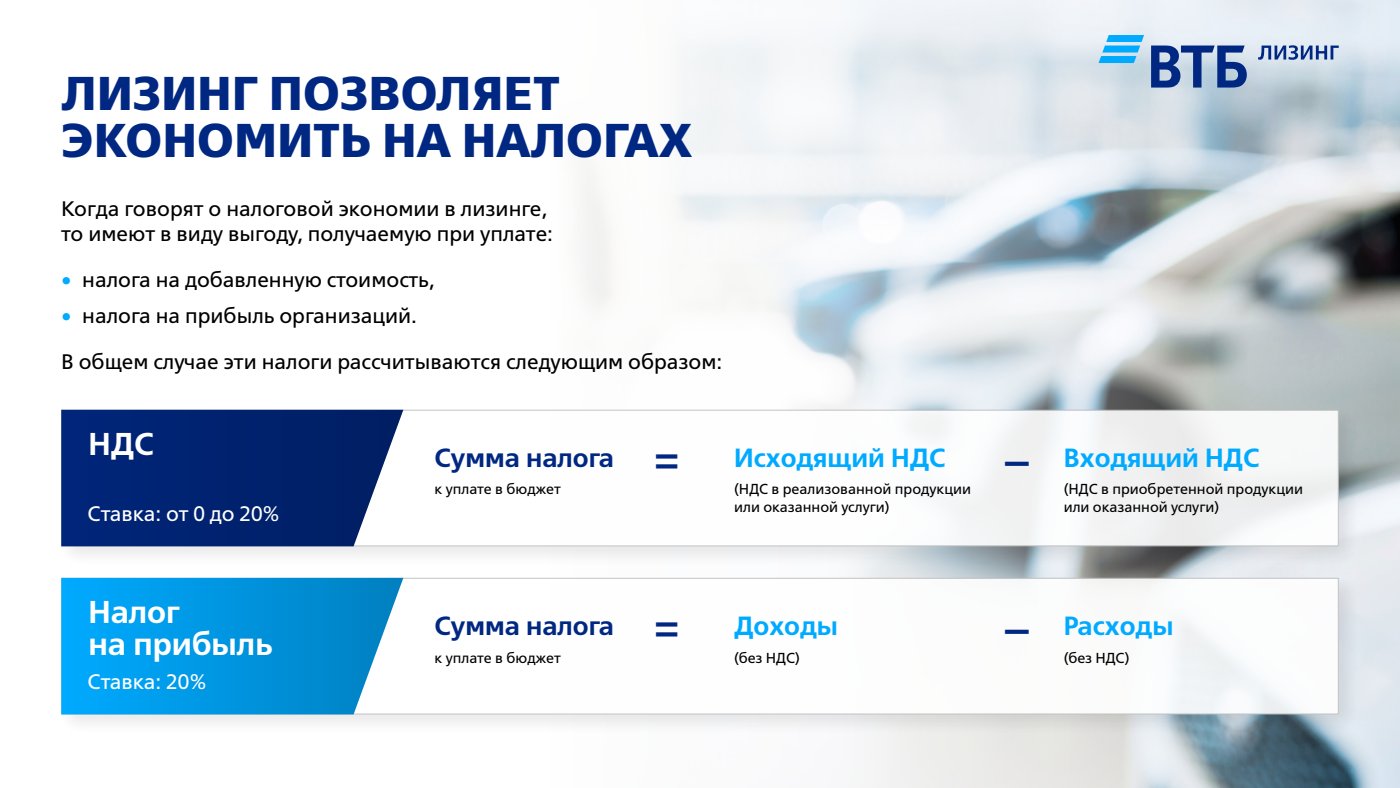
<style>
.page{position:relative;width:1400px;height:788px;background:#fff}
.page>*{position:absolute;margin:0;border:0;box-sizing:border-box;transform-origin:0 0}
.t1{font:700 47.25px/47.2px "VTB Group";letter-spacing:.01em;color:#002882}
.t2{font:47.25px "VTB Group";color:#002882}
.t3{font:600 31.5px/31.5px "VTB Group";color:#fff}
.t4{font:600 26.25px "VTB Group";color:#0af}
.t5{font:600 26.25px "VTB Group";color:#002882}
.t6{font:21px/25.2px "VTB Group";color:#000}
.t7{font:21px "VTB Group";color:#fff}
.t8{font:14.44px/17.3px "VTB Group";color:#000}
.s1{color:#0af}
</style>
<div class="page">
<img style="left:584px;top:0;width:815px;height:788px">
<svg style="left:1099px;top:35px;width:45px;height:28px"></svg>
<svg style="left:1151px;top:45px;width:188px;height:42px;background:#869dc2"></svg>
<div style="left:55px;top:403px;width:1307px;height:166px;background:#000;opacity:.1"></div>
<div style="left:61px;top:410px;width:1278px;height:136px;background:#fff;border:1px solid #bfbfbf"></div>
<svg style="left:61px;top:410px;width:342px;height:136px;background:#123279"></svg>
<div style="left:55px;top:571px;width:1307px;height:166px;background:#000;opacity:.1"></div>
<div style="left:61px;top:578px;width:1278px;height:136px;background:#fff;border:1px solid #bfbfbf"></div>
<svg style="left:61px;top:578px;width:342px;height:136px;background:#129de3"></svg>
<p class="t1" style="left:61px;top:69px;width:632px">ЛИЗИНГ ПОЗВОЛЯЕТ<br>ЭКОНОМИТЬ НА НАЛОГАХ</p>
<p class="t6" style="left:61px;top:195px;width:493px">Когда говорят о налоговой экономии в лизинге, то имеют в виду выгоду, получаемую при уплате:</p>
<p class="t6" style="left:61px;top:267px;width:375px"><span class="s1">•</span> налога на добавленную стоимость,</p>
<p class="t6" style="left:61px;top:302px;width:357px"><span class="s1">•</span> налога на прибыль организаций.</p>
<p class="t6" style="left:61px;top:349px;width:663px">В общем случае эти налоги рассчитываются следующим образом:</p>
<p class="t3" style="left:88px;top:428px;width:67px">НДС</p>
<p class="t7" style="left:88px;top:499px;width:194px">Ставка: от 0 до 20%</p>
<p class="t3" style="left:88px;top:596px;width:186px">Налог<br>на прибыль</p>
<p class="t7" style="left:88px;top:667px;width:121px">Ставка: 20%</p>
<p class="t5" style="left:434px;top:441px;width:181px">Сумма налога</p>
<p class="t4" style="left:734px;top:441px;width:213px">Исходящий НДС</p>
<p class="t4" style="left:1064px;top:441px;width:197px">Входящий НДС</p>
<p class="t8" style="left:434px;top:480px;width:128px">к уплате в бюджет</p>
<p class="t8" style="left:734px;top:480px;width:238px">(НДС в реализованной продукции или оказанной услуги)</p>
<p class="t8" style="left:1064px;top:480px;width:241px">(НДС в приобретенной продукции или оказанной услуги)</p>
<p class="t2" style="left:654px;top:430px;width:27px">=</p>
<p class="t2" style="left:1003px;top:430px;width:30px">–</p>
<p class="t5" style="left:434px;top:609px;width:181px">Сумма налога</p>
<p class="t4" style="left:734px;top:609px;width:105px">Доходы</p>
<p class="t4" style="left:1064px;top:609px;width:111px">Расходы</p>
<p class="t8" style="left:434px;top:648px;width:128px">к уплате в бюджет</p>
<p class="t8" style="left:734px;top:648px;width:67px">(без НДС)</p>
<p class="t8" style="left:1064px;top:648px;width:67px">(без НДС)</p>
<p class="t2" style="left:654px;top:598px;width:27px">=</p>
<p class="t2" style="left:1003px;top:598px;width:30px">–</p>
</div>
